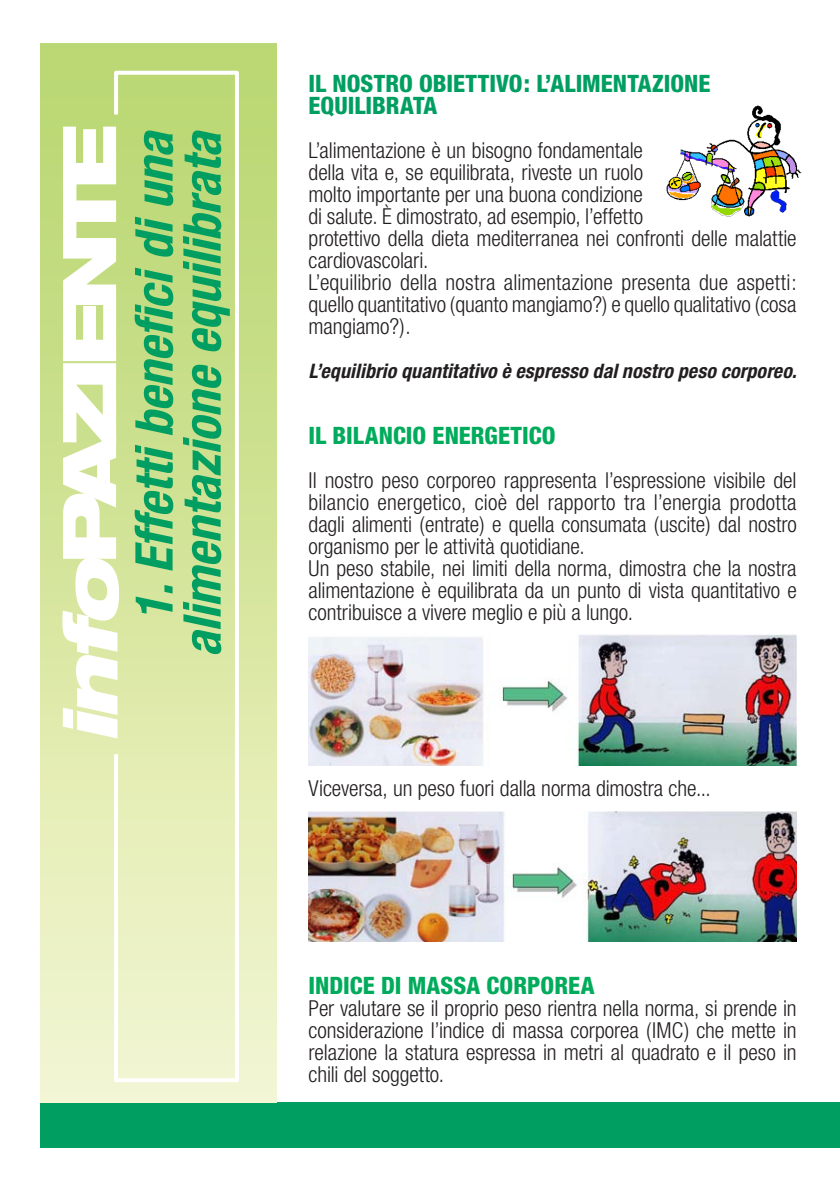
<style>
.page{position:relative;width:840px;height:1191px;background:#fff}
.page>*{position:absolute;margin:0;border:0;box-sizing:border-box;transform-origin:0 0}
.t1{font:italic 700 condensed 52px/48px "Helvetica Neue";color:#009f61;text-align:right}
.t2{font:800 condensed 24px/22px "Helvetica Neue";color:#009f61}
.t3{font:800 condensed 24px "Helvetica Neue";color:#00ab5b}
.t4{font:300 condensed 22px/22px "Helvetica Neue";letter-spacing:-.005em;color:#231f20}
.t5{font:italic 700 condensed 20px "Helvetica Neue";letter-spacing:.005em;color:#231f20}
</style>
<div class="page">
<div style="left:40px;top:1102px;width:799px;height:45px;background:#009f61"></div>
<div style="left:40px;top:43px;width:236px;height:1059px;background:linear-gradient(to bottom,#b6d56b,#f5f6d3)"></div>
<img style="left:666px;top:105px;width:136px;height:112px">
<img style="left:308px;top:635px;width:488px;height:130px">
<img style="left:308px;top:811px;width:488px;height:130px">
<svg style="left:112px;top:69px;width:129px;height:1015px;background:#d7e7a4"></svg>
<svg style="left:62px;top:127px;width:56px;height:611px"></svg>
<h1 class="t1" style="left:129px;top:657px;width:528px;rotate:-90deg">1. Effetti benefici di una alimentazione equilibrata</h1>
<p class="t2" style="left:308px;top:72px;width:403px">IL NOSTRO OBIETTIVO: L’ALIMENTAZIONE<br>EQUILIBRATA</p>
<p class="t4" style="left:308px;top:139px;width:489px">L’alimentazione è un bisogno fondamentale<br>della vita e, se equilibrata, riveste un ruolo<br>molto importante per una buona condizione<br>di salute. È dimostrato, ad esempio, l’effetto<br>protettivo della dieta mediterranea nei confronti delle malattie cardiovascolari.<br>L’equilibrio della nostra alimentazione presenta due aspetti: quello quantitativo (quanto mangiamo?) e quello qualitativo (cosa mangiamo?).</p>
<p class="t5" style="left:308px;top:359px;width:489px">L’equilibrio quantitativo è espresso dal nostro peso corporeo.</p>
<p class="t3" style="left:308px;top:420px;width:248px">IL BILANCIO ENERGETICO</p>
<p class="t4" style="left:308px;top:469px;width:489px">Il nostro peso corporeo rappresenta l’espressione visibile del bilancio energetico, cioè del rapporto tra l’energia prodotta dagli alimenti (entrate) e quella consumata (uscite) dal nostro organismo per le attività quotidiane.<br>Un peso stabile, nei limiti della norma, dimostra che la nostra alimentazione è equilibrata da un punto di vista quantitativo e contribuisce a vivere meglio e più a lungo.</p>
<p class="t4" style="left:308px;top:777px;width:403px">Viceversa, un peso fuori dalla norma dimostra che...</p>
<p class="t3" style="left:308px;top:970px;width:287px">INDICE DI MASSA CORPOREA</p>
<p class="t4" style="left:308px;top:997px;width:489px;text-align:justify">Per valutare se il proprio peso rientra nella norma, si prende in considerazione l’indice di massa corporea (IMC) che mette in relazione la statura espressa in metri al quadrato e il peso in chili del soggetto.</p>
</div>
